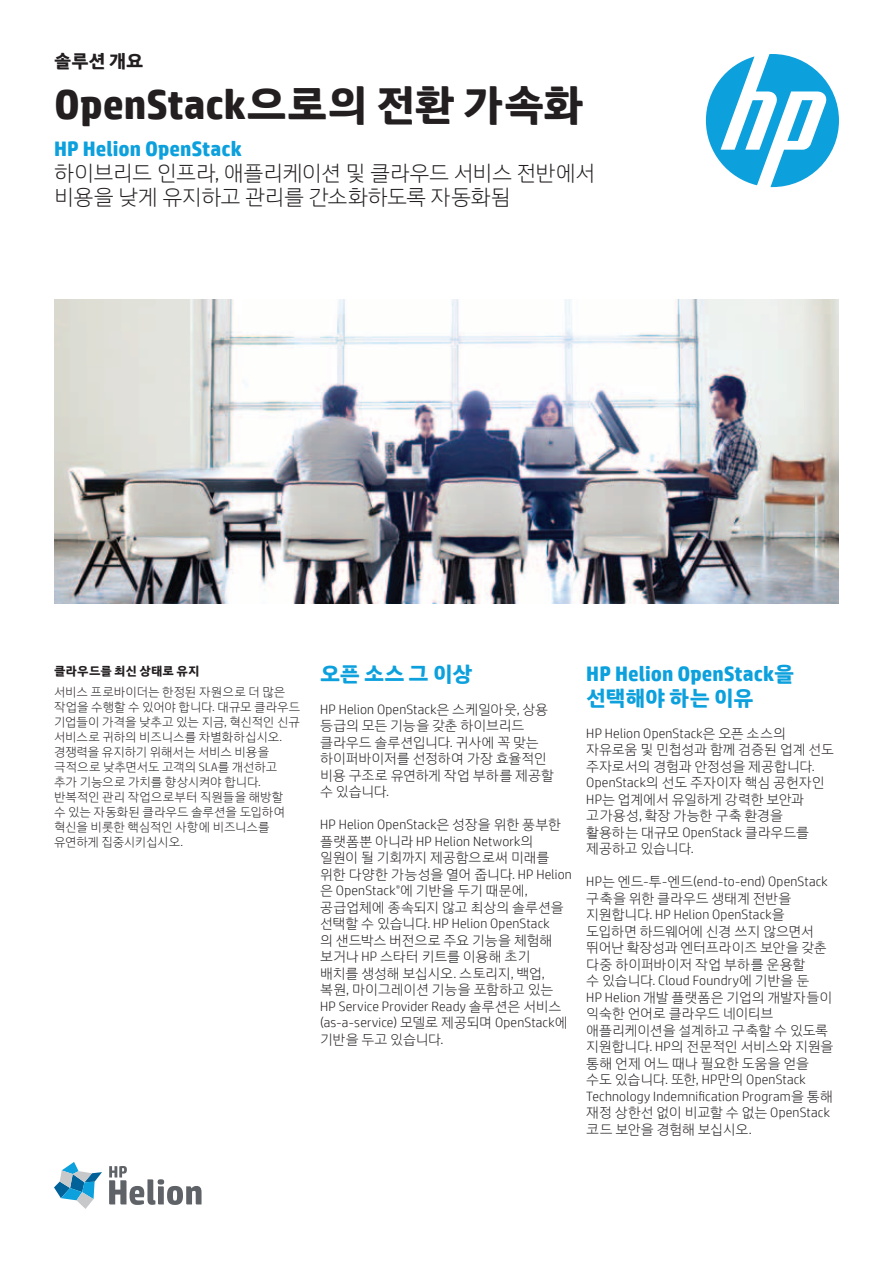
<style>
.page{position:relative;width:893px;height:1263px;background:#fff}
.page>*{position:absolute;margin:0;border:0;box-sizing:border-box;transform-origin:0 0}
.Headline_28_30{font:700 42px "HP Simplified";letter-spacing:-.005em;color:#231f20}
.Intro_14_16{font:300 21px/24px "HP Simplified Hangeul";letter-spacing:-.03em;color:#231f20}
.Subhead_14_16_bold_b{font:700 21px/24px "HP Simplified";letter-spacing:.005em;color:#0ca0dd}
.Subhead_no_space{font:700 21px "HP Simplified";color:#0ca0dd}
.Subhead_14_16_bold_b-2{font:700 21px "HP Simplified Hangeul";letter-spacing:.1em;color:#0ca0dd}
.Document_type_12_14{font:700 18px "HP Simplified Hangeul";color:#231f20}
.Body{font:300 13.5px/16.5px "HP Simplified Hangeul";letter-spacing:-.015em;color:#231f20}
.Body_last{font:300 13.5px/16.5px "HP Simplified Hangeul";letter-spacing:-.015em;color:#231f20}
.Sidebar_body{font:300 12px/15px "HP Simplified Hangeul";letter-spacing:-.01em;color:#231f20}
.Sidebar_header{font:700 12px "HP Simplified Hangeul";letter-spacing:.01em;color:#231f20}
.s1{font-family:"HP Simplified Hangeul"}
.s2{font-family:"HP Simplified"}
</style>
<div class="page">
<svg style="left:706px;top:54px;width:133px;height:133px"></svg>
<img style="left:54px;top:299px;width:785px;height:304px">
<svg style="left:109px;top:1166px;width:93px;height:39px"></svg>
<svg style="left:54px;top:1162px;width:48px;height:47px"></svg>
<p class="Document_type_12_14" style="left:54px;top:49px;width:91px">솔루션 개요</p>
<p class="Headline_28_30" style="left:54px;top:77px;width:531px">OpenStack<span class="s1">으로의 전환 가속화</span></p>
<p class="Subhead_no_space" style="left:54px;top:135px;width:189px">HP Helion OpenStack</p>
<p class="Intro_14_16" style="left:54px;top:160px;width:543px">하이브리드 인프라<span class="s2">,</span> 애플리케이션 및 클라우드 서비스 전반에서 비용을 낮게 유지하고 관리를 간소화하도록 자동화됨</p>
<p class="Sidebar_header" style="left:54px;top:663px;width:147px">클라우드를 최신 상태로 유지</p>
<p class="Sidebar_body" style="left:54px;top:684px;width:248px">서비스 프로바이더는 한정된 자원으로 더 많은 작업을 수행할 수 있어야 합니다<span class="s2">.</span> 대규모 클라우드 기업들이 가격을 낮추고 있는 지금<span class="s2">,</span> 혁신적인 신규 서비스로 귀하의 비즈니스를 차별화하십시오<span class="s2">. </span>경쟁력을 유지하기 위해서는 서비스 비용을 극적으로 낮추면서도 고객의 <span class="s2">SLA</span>를 개선하고 추가 기능으로 가치를 향상시켜야 합니다<span class="s2">. </span>반복적인 관리 작업으로부터 직원들을 해방할<br>수 있는 자동화된 클라우드 솔루션을 도입하여 혁신을 비롯한 핵심적인 사항에 비즈니스를 유연하게 집중시키십시오<span class="s2">.</span></p>
<p class="Subhead_14_16_bold_b-2" style="left:320px;top:660px;width:154px">오픈소스그이상</p>
<p class="Body" style="left:320px;top:700px;width:235px"><span class="s2">HP Helion OpenStack</span>은 스케일아웃<span class="s2">,</span> 상용 등급의 모든 기능을 갖춘 하이브리드 클라우드 솔루션입니다<span class="s2">.</span> 귀사에 꼭 맞는 하이퍼바이저를 선정하여 가장 효율적인 비용 구조로 유연하게 작업 부하를 제공할 수 있습니다<span class="s2">.</span></p>
<p class="Body_last" style="left:320px;top:815px;width:253px"><span class="s2">HP Helion OpenStack</span>은 성장을 위한 풍부한 플랫폼뿐 아니라 <span class="s2">HP Helion Network</span>의 일원이 될 기회까지 제공함으로써 미래를 위한 다양한 가능성을 열어 줍니다<span class="s2">. HP Helion </span>은 <span class="s2">OpenStack</span><sup>®</sup>에 기반을 두기 때문에<span class="s2">, </span>공급업체에 종속되지 않고 최상의 솔루션을 선택할 수 있습니다<span class="s2">. HP Helion OpenStack<br></span>의 샌드박스 버전으로 주요 기능을 체험해 보거나 <span class="s2">HP</span> 스타터 키트를 이용해 초기 배치를 생성해 보십시오<span class="s2">.</span> 스토리지<span class="s2">,</span> 백업<span class="s2">, </span>복원<span class="s2">,</span> 마이그레이션 기능을 포함하고 있는<br><span class="s2">HP Service Provider Ready</span> 솔루션은 서비스 <span class="s2">(as-a-service)</span> 모델로 제공되며 <span class="s2">OpenStack</span>에 기반을 두고 있습니다<span class="s2">.</span></p>
<p class="Subhead_14_16_bold_b" style="left:586px;top:662px;width:209px">HP Helion OpenStack<span class="s1">을 선택해야 하는 이유</span></p>
<p class="Body" style="left:586px;top:724px;width:249px"><span class="s2">HP Helion OpenStack</span>은 오픈 소스의 자유로움 및 민첩성과 함께 검증된 업계 선도 주자로서의 경험과 안정성을 제공합니다<span class="s2">.<br>OpenStack</span>의 선도 주자이자 핵심 공헌자인<br><span class="s2">HP</span>는 업계에서 유일하게 강력한 보안과 고가용성<span class="s2">,</span> 확장 가능한 구축 환경을 활용하는 대규모 <span class="s2">OpenStack</span> 클라우드를 제공하고 있습니다<span class="s2">.</span></p>
<p class="Body" style="left:586px;top:872px;width:249px"><span class="s2">HP</span>는 엔드<span class="s2">-</span>투<span class="s2">-</span>엔드<span class="s2">(end-to-end) OpenStack </span>구축을 위한 클라우드 생태계 전반을 지원합니다<span class="s2">. HP Helion OpenStack</span>을 도입하면 하드웨어에 신경 쓰지 않으면서 뛰어난 확장성과 엔터프라이즈 보안을 갖춘 다중 하이퍼바이저 작업 부하를 운용할<br>수 있습니다<span class="s2">. Cloud Foundry</span>에 기반을 둔<br><span class="s2">HP Helion</span> 개발 플랫폼은 기업의 개발자들이 익숙한 언어로 클라우드 네이티브 애플리케이션을 설계하고 구축할 수 있도록 지원합니다<span class="s2">. HP</span>의 전문적인 서비스와 지원을 통해 언제 어느 때나 필요한 도움을 얻을 수도 있습니다<span class="s2">.</span> 또한<span class="s2">, HP</span>만의 <span class="s2">OpenStack<br>Technology Indemnification Program</span>을 통해 재정 상한선 없이 비교할 수 없는 <span class="s2">OpenStack </span>코드 보안을 경험해 보십시오<span class="s2">.</span></p>
</div>
